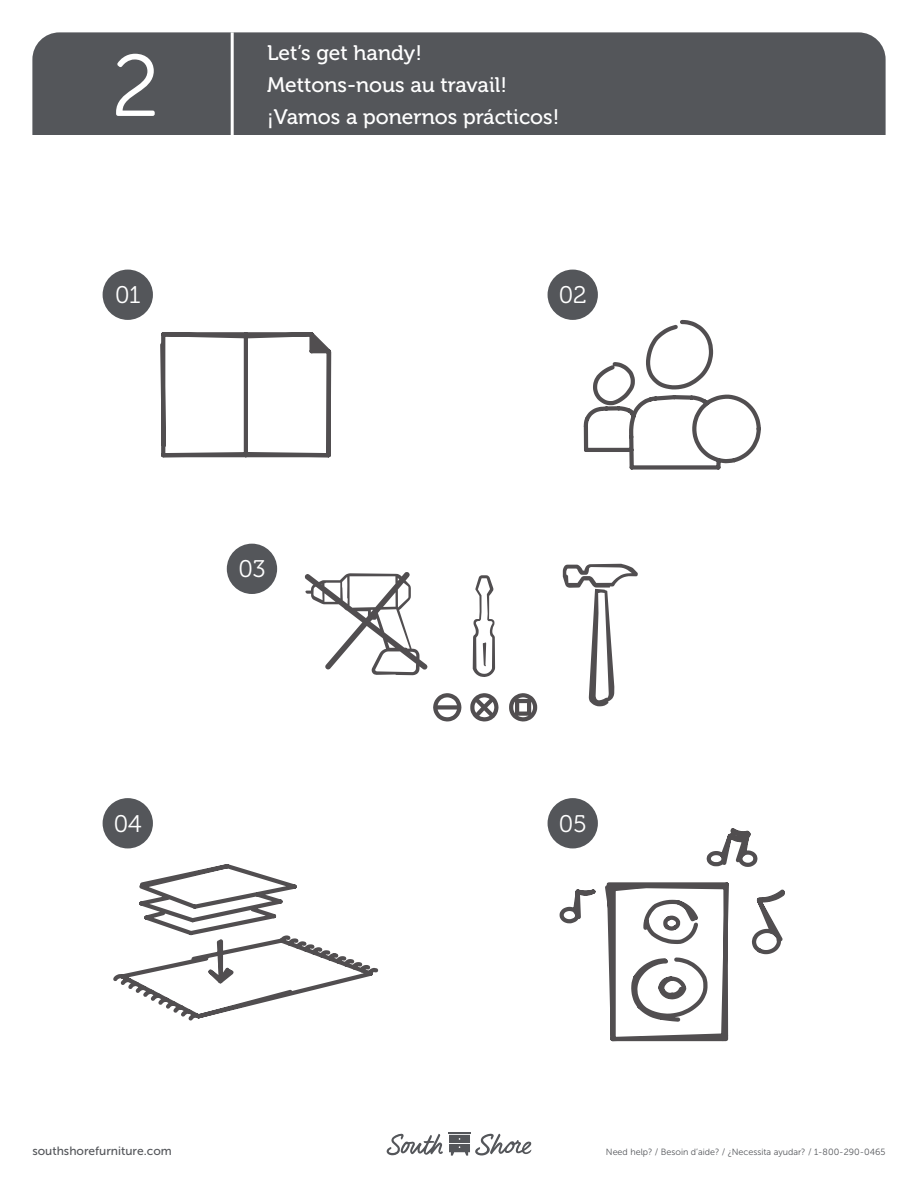
<style>
.page{position:relative;width:918px;height:1188px;background:#fff}
.page>*{position:absolute;margin:0;border:0;box-sizing:border-box;transform-origin:0 0}
.t1{font:87px "Museo Sans Rounded 300";color:#fff}
.t2{font:24px "Museo 300";letter-spacing:-.01em;color:#fff}
.t3{font:21px/32px "Museo 500";color:#fff}
.t4{font:12px "Museo Sans 500";color:#54565a}
.t5{font:9px "Museo Sans 300";color:#54565a}
</style>
<div class="page">
<div style="left:32px;top:32px;width:854px;height:103px;background:#54565a"></div>
<hr style="left:231px;top:32px;width:3px;height:103px;background:#fff">
<div style="left:103px;top:270px;width:50px;height:50px;background:#54565a;border-radius:50%"></div>
<div style="left:103px;top:798px;width:50px;height:50px;background:#54565a;border-radius:50%"></div>
<div style="left:548px;top:270px;width:50px;height:50px;background:#54565a;border-radius:50%"></div>
<div style="left:548px;top:798px;width:50px;height:50px;background:#54565a;border-radius:50%"></div>
<div style="left:227px;top:544px;width:50px;height:50px;background:#54565a;border-radius:50%"></div>
<svg style="left:160px;top:332px;width:172px;height:126px"></svg>
<svg style="left:581px;top:317px;width:180px;height:153px"></svg>
<svg style="left:113px;top:864px;width:266px;height:157px"></svg>
<svg style="left:557px;top:824px;width:228px;height:218px"></svg>
<svg style="left:305px;top:572px;width:122px;height:103px"></svg>
<svg style="left:563px;top:564px;width:75px;height:142px"></svg>
<svg style="left:473px;top:575px;width:22px;height:102px"></svg>
<svg style="left:509px;top:693px;width:28px;height:28px"></svg>
<svg style="left:470px;top:693px;width:29px;height:28px"></svg>
<svg style="left:433px;top:693px;width:28px;height:28px"></svg>
<svg style="left:386px;top:1133px;width:145px;height:23px"></svg>
<h1 class="t1" style="left:112px;top:39px;width:49px">2</h1>
<p class="t2" style="left:115px;top:282px;width:27px">01</p>
<p class="t3" style="left:267px;top:37px;width:241px">Let’s get handy!<br>Mettons-nous au travail!</p>
<p class="t3" style="left:267px;top:101px;width:294px">¡Vamos a ponernos prácticos!</p>
<p class="t2" style="left:559px;top:282px;width:29px">02</p>
<p class="t2" style="left:114px;top:810px;width:29px">04</p>
<p class="t2" style="left:238px;top:556px;width:28px">03</p>
<p class="t2" style="left:559px;top:810px;width:30px">05</p>
<p class="t4" style="left:32px;top:1145px;width:141px">southshorefurniture.com</p>
<p class="t5" style="left:606px;top:1147px;width:281px">Need help? / Besoin d’aide? / ¿Necessita ayudar? / 1-800-290-0465</p>
</div>
